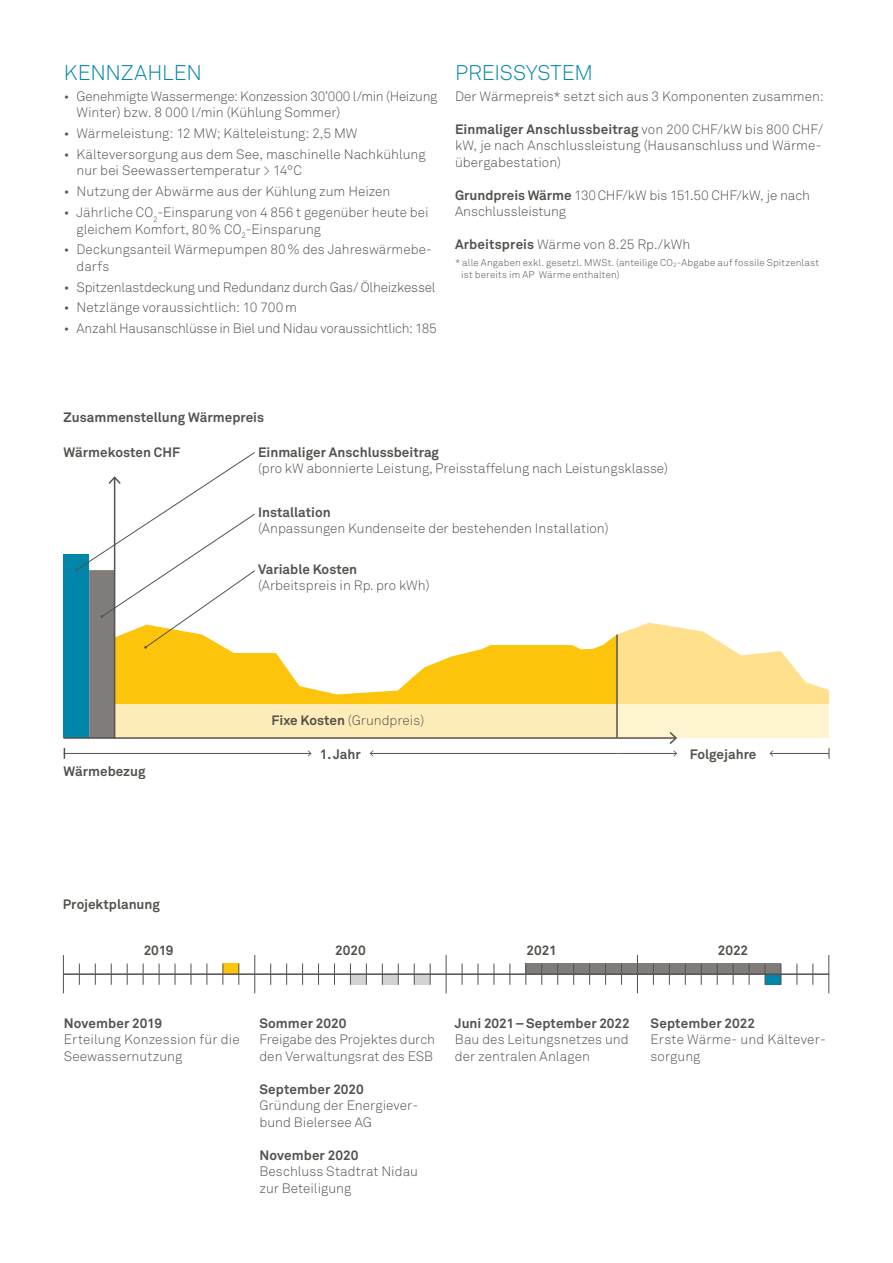
<style>
.page{position:relative;width:893px;height:1263px;background:#fff}
.page>*{position:absolute;margin:0;border:0;box-sizing:border-box;transform-origin:0 0}
.t1{font:300 21px "Akkurat Pro";letter-spacing:-.005em;color:#0086ab}
.t2{font:300 13.5px/16.5px "Akkurat Pro";color:#55524e}
.t3{font:700 13.5px "Akkurat Pro";color:#55524e}
.t4{font:300 13.5px "Akkurat Pro";letter-spacing:-.02em;color:#55524e}
.t5{font:300 9.75px/12px "Akkurat Pro";letter-spacing:.015em;color:#55524e}
.s1{font-weight:700}
</style>
<div class="page">
<div style="left:223px;top:963px;width:16px;height:11px;background:#fdc40c"></div>
<div style="left:526px;top:963px;width:255px;height:11px;background:#7f7c7a"></div>
<div style="left:350px;top:974px;width:16px;height:11px;background:#d3d3d2"></div>
<div style="left:382px;top:974px;width:16px;height:11px;background:#d3d3d2"></div>
<div style="left:414px;top:974px;width:16px;height:11px;background:#d3d3d2"></div>
<div style="left:765px;top:974px;width:16px;height:11px;background:#0086ab"></div>
<hr style="left:63px;top:955px;width:1px;height:38px;background:#55524e">
<svg style="left:79px;top:963px;width:1px;height:22px"></svg>
<svg style="left:95px;top:963px;width:1px;height:22px"></svg>
<svg style="left:111px;top:963px;width:1px;height:22px"></svg>
<svg style="left:127px;top:963px;width:1px;height:22px"></svg>
<svg style="left:143px;top:963px;width:1px;height:22px"></svg>
<svg style="left:159px;top:963px;width:1px;height:22px"></svg>
<svg style="left:175px;top:963px;width:1px;height:22px"></svg>
<svg style="left:191px;top:963px;width:1px;height:22px"></svg>
<svg style="left:207px;top:963px;width:1px;height:22px"></svg>
<svg style="left:222px;top:963px;width:1px;height:22px"></svg>
<svg style="left:238px;top:963px;width:1px;height:22px"></svg>
<hr style="left:254px;top:955px;width:1px;height:38px;background:#55524e">
<svg style="left:270px;top:963px;width:1px;height:22px"></svg>
<svg style="left:286px;top:963px;width:1px;height:22px"></svg>
<svg style="left:302px;top:963px;width:1px;height:22px"></svg>
<svg style="left:318px;top:963px;width:1px;height:22px"></svg>
<svg style="left:334px;top:963px;width:1px;height:22px"></svg>
<svg style="left:350px;top:963px;width:1px;height:22px"></svg>
<svg style="left:366px;top:963px;width:1px;height:22px"></svg>
<svg style="left:382px;top:963px;width:1px;height:22px"></svg>
<svg style="left:398px;top:963px;width:1px;height:22px"></svg>
<svg style="left:414px;top:963px;width:1px;height:22px"></svg>
<svg style="left:430px;top:963px;width:1px;height:22px"></svg>
<hr style="left:446px;top:955px;width:1px;height:38px;background:#55524e">
<svg style="left:462px;top:963px;width:1px;height:22px"></svg>
<svg style="left:478px;top:963px;width:1px;height:22px"></svg>
<svg style="left:494px;top:963px;width:1px;height:22px"></svg>
<svg style="left:509px;top:963px;width:1px;height:22px"></svg>
<svg style="left:525px;top:963px;width:1px;height:22px"></svg>
<svg style="left:541px;top:963px;width:1px;height:22px"></svg>
<svg style="left:557px;top:963px;width:1px;height:22px"></svg>
<svg style="left:573px;top:963px;width:1px;height:22px"></svg>
<svg style="left:589px;top:963px;width:1px;height:22px"></svg>
<svg style="left:605px;top:963px;width:1px;height:22px"></svg>
<svg style="left:621px;top:963px;width:1px;height:22px"></svg>
<hr style="left:637px;top:955px;width:1px;height:38px;background:#55524e">
<svg style="left:653px;top:963px;width:1px;height:22px"></svg>
<svg style="left:669px;top:963px;width:1px;height:22px"></svg>
<svg style="left:685px;top:963px;width:1px;height:22px"></svg>
<svg style="left:701px;top:963px;width:1px;height:22px"></svg>
<svg style="left:717px;top:963px;width:1px;height:22px"></svg>
<svg style="left:733px;top:963px;width:1px;height:22px"></svg>
<svg style="left:749px;top:963px;width:1px;height:22px"></svg>
<svg style="left:765px;top:963px;width:1px;height:22px"></svg>
<svg style="left:781px;top:963px;width:1px;height:22px"></svg>
<svg style="left:796px;top:963px;width:1px;height:22px"></svg>
<svg style="left:812px;top:963px;width:1px;height:22px"></svg>
<hr style="left:828px;top:955px;width:1px;height:38px;background:#55524e">
<hr style="left:64px;top:973px;width:765px;height:2px;background:#55524e">
<div style="left:64px;top:554px;width:25px;height:184px;background:#0086ab"></div>
<hr style="left:64px;top:753px;width:247px;height:1px;background:#55524e">
<hr style="left:64px;top:737px;width:611px;height:2px;background:#55524e">
<svg style="left:75px;top:452px;width:755px;height:307px"></svg>
<h1 class="t1" style="left:64px;top:60px;width:139px">KENNZAHLEN</h1>
<p class="t2" style="left:77px;top:88px;width:362px;text-indent:-13px">• Genehmigte Wassermenge: Konzession 30’000 l/min (Heizung<br>Winter) bzw. 8 000 l/min (Kühlung Sommer)</p>
<p class="t2" style="left:64px;top:125px;width:295px">• Wärmeleistung: 12 MW; Kälteleistung: 2,5 MW</p>
<p class="t2" style="left:77px;top:146px;width:351px;text-indent:-13px">• Kälteversorgung aus dem See, maschinelle Nachkühlung nur bei Seewassertemperatur &gt; 14°C</p>
<p class="t2" style="left:64px;top:183px;width:328px">• Nutzung der Abwärme aus der Kühlung zum Heizen</p>
<p class="t2" style="left:77px;top:204px;width:354px;text-indent:-13px">• Jährliche CO<sub>2</sub>-Einsparung von 4 856 t gegenüber heute bei gleichem Komfort, 80% CO<sub>2</sub>-Einsparung</p>
<p class="t2" style="left:77px;top:241px;width:357px;text-indent:-13px">• Deckungsanteil Wärmepumpen 80% des Jahreswärmebe&shy;darfs</p>
<p class="t4" style="left:64px;top:279px;width:373px">• Spitzenlastdeckung und Redundanz durch Gas/ Ölheizkessel</p>
<p class="t2" style="left:64px;top:299px;width:235px">• Netzlänge voraussichtlich: 10 700m</p>
<p class="t4" style="left:64px;top:320px;width:375px">• Anzahl Hausanschlüsse in Biel und Nidau voraussichtlich: 185</p>
<h1 class="t1" style="left:455px;top:60px;width:139px">PREISSYSTEM</h1>
<p class="t2" style="left:455px;top:88px;width:370px">Der Wärmepreis* setzt sich aus 3 Komponenten zusammen:</p>
<p class="t2" style="left:455px;top:121px;width:370px;text-align:justify"><span class="s1">Einmaliger Anschlussbeitrag</span> von 200 CHF/kW bis 800 CHF/ kW, je nach Anschlussleistung (Hausanschluss und Wärme&shy;übergabestation)</p>
<p class="t2" style="left:455px;top:187px;width:357px"><span class="s1">Grundpreis Wärme</span> 130CHF/kW bis 151.50 CHF/kW, je nach<br>Anschlussleistung</p>
<p class="t2" style="left:455px;top:236px;width:237px"><span class="s1">Arbeitspreis</span> Wärme von 8.25 Rp./kWh</p>
<p class="t5" style="left:461px;top:256px;width:359px;text-indent:-6px">* alle Angaben exkl. gesetzl. MWSt. (anteilige CO<sub>2</sub>-Abgabe auf fossile Spitzenlast ist bereits im AP Wärme enthalten)</p>
<p class="t3" style="left:64px;top:409px;width:202px">Zusammenstellung Wärmepreis</p>
<p class="t3" style="left:64px;top:444px;width:118px">Wärmekosten CHF</p>
<p class="t3" style="left:64px;top:763px;width:83px">Wärmebezug</p>
<p class="t3" style="left:63px;top:896px;width:98px">Projektplanung</p>
<p class="t3" style="left:258px;top:444px;width:183px">Einmaliger Anschlussbeitrag</p>
<p class="t2" style="left:258px;top:460px;width:412px">(pro kW abonnierte Leistung, Preisstaffelung nach Leistungsklasse)</p>
<p class="t3" style="left:258px;top:503px;width:74px">Installation</p>
<p class="t2" style="left:258px;top:520px;width:352px">(Anpassungen Kundenseite der bestehenden Installation)</p>
<p class="t3" style="left:258px;top:561px;width:101px">Variable Kosten</p>
<p class="t2" style="left:258px;top:577px;width:173px">(Arbeitspreis in Rp. pro kWh)</p>
<p class="t2" style="left:272px;top:712px;width:154px"><span class="s1">Fixe Kosten</span> (Grundpreis)</p>
<p class="t3" style="left:320px;top:746px;width:42px">1. Jahr</p>
<p class="t3" style="left:690px;top:746px;width:68px">Folgejahre</p>
<p class="t3" style="left:144px;top:942px;width:31px">2019</p>
<p class="t3" style="left:335px;top:942px;width:32px">2020</p>
<p class="t3" style="left:527px;top:942px;width:32px">2021</p>
<p class="t3" style="left:718px;top:942px;width:32px">2022</p>
<p class="t3" style="left:64px;top:1015px;width:100px">November 2019</p>
<p class="t2" style="left:64px;top:1031px;width:177px">Erteilung Konzession für die<br>Seewassernutzung</p>
<p class="t3" style="left:259px;top:1015px;width:89px">Sommer 2020</p>
<p class="t2" style="left:259px;top:1031px;width:177px">Freigabe des Projektes durch den Verwaltungsrat des ESB</p>
<p class="t3" style="left:259px;top:1081px;width:106px">September 2020</p>
<p class="t2" style="left:259px;top:1097px;width:161px">Gründung der Energiever&shy;bund Bielersee AG</p>
<p class="t3" style="left:259px;top:1147px;width:101px">November 2020</p>
<p class="t2" style="left:259px;top:1163px;width:160px">Beschluss Stadtrat Nidau zur Beteiligung</p>
<p class="t3" style="left:455px;top:1015px;width:176px">Juni 2021–September 2022</p>
<p class="t2" style="left:455px;top:1031px;width:175px">Bau des Leitungsnetzes und der zentralen Anlagen</p>
<p class="t3" style="left:651px;top:1015px;width:106px">September 2022</p>
<p class="t2" style="left:651px;top:1031px;width:177px">Erste Wärme- und Kältever&shy;sorgung</p>
</div>
